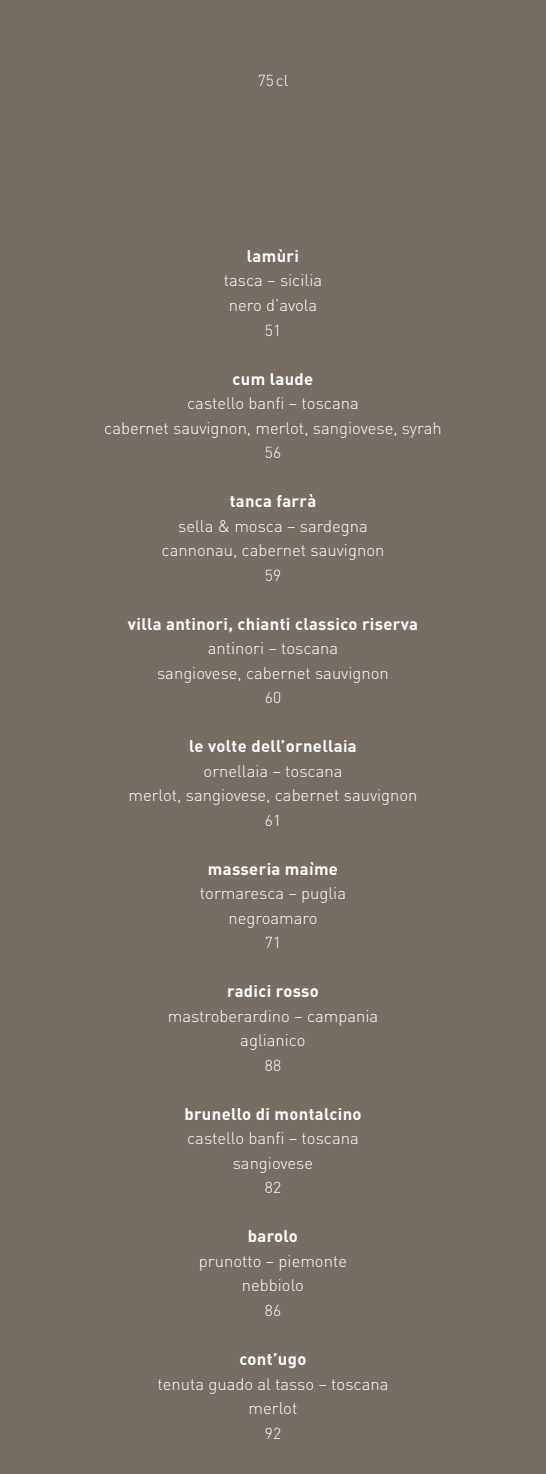
<style>
.page{position:relative;width:546px;height:1474px;background:#fff}
.page>*{position:absolute;margin:0;border:0;box-sizing:border-box;transform-origin:0 0}
.t1{font:300 16.62px/24.5px "DIN Pro";color:#fff;text-align:center}
.t2{font:700 16.62px "DIN";letter-spacing:.02em;color:#fff}
.t3{font:300 15.75px "DIN Pro";color:#fff}
</style>
<div class="page">
<div style="left:0;top:0;width:546px;height:1473px;background:#766d65"></div>
<p class="t3" style="left:258px;top:69px;width:32px">75cl</p>
<p class="t2" style="left:247px;top:245px;width:54px">lamùri</p>
<p class="t1" style="left:224px;top:267px;width:100px;text-align:left">tasca – sicilia nero d’avola</p>
<p class="t3" style="left:265px;top:318px;width:18px">51</p>
<p class="t2" style="left:232px;top:367px;width:82px">cum laude</p>
<p class="t1" style="left:104px;top:389px;width:339px">castello banfi – toscana<br>cabernet sauvignon, merlot, sangiovese, syrah</p>
<p class="t3" style="left:265px;top:440px;width:18px">56</p>
<p class="t2" style="left:230px;top:490px;width:88px">tanca farrà</p>
<p class="t1" style="left:162px;top:512px;width:224px">sella &amp; mosca – sardegna cannonau, cabernet sauvignon</p>
<p class="t3" style="left:265px;top:563px;width:18px">59</p>
<p class="t2" style="left:128px;top:612px;width:291px">villa antinori, chianti classico riserva</p>
<p class="t1" style="left:157px;top:634px;width:233px">antinori – toscana<br>sangiovese, cabernet sauvignon</p>
<p class="t3" style="left:265px;top:685px;width:18px">60</p>
<p class="t2" style="left:189px;top:735px;width:169px">le volte dell’ornellaia</p>
<p class="t1" style="left:128px;top:757px;width:291px">ornellaia – toscana<br>merlot, sangiovese, cabernet sauvignon</p>
<p class="t3" style="left:265px;top:808px;width:18px">61</p>
<p class="t2" style="left:208px;top:857px;width:131px">masseria maìme</p>
<p class="t1" style="left:200px;top:879px;width:148px">tormaresca – puglia negroamaro</p>
<p class="t3" style="left:265px;top:930px;width:18px">71</p>
<p class="t2" style="left:227px;top:980px;width:93px">radici rosso</p>
<p class="t1" style="left:168px;top:1002px;width:212px">mastroberardino – campania aglianico</p>
<p class="t3" style="left:265px;top:1053px;width:18px">88</p>
<p class="t2" style="left:184px;top:1102px;width:179px">brunello di montalcino</p>
<p class="t1" style="left:187px;top:1124px;width:173px">castello banfi – toscana sangiovese</p>
<p class="t3" style="left:265px;top:1175px;width:18px">82</p>
<p class="t2" style="left:248px;top:1225px;width:52px">barolo</p>
<p class="t1" style="left:199px;top:1247px;width:149px">prunotto – piemonte nebbiolo</p>
<p class="t3" style="left:265px;top:1298px;width:18px">86</p>
<p class="t2" style="left:239px;top:1347px;width:68px">cont’ugo</p>
<p class="t1" style="left:157px;top:1369px;width:232px">tenuta guado al tasso – toscana merlot</p>
<p class="t3" style="left:265px;top:1420px;width:18px">92</p>
</div>
